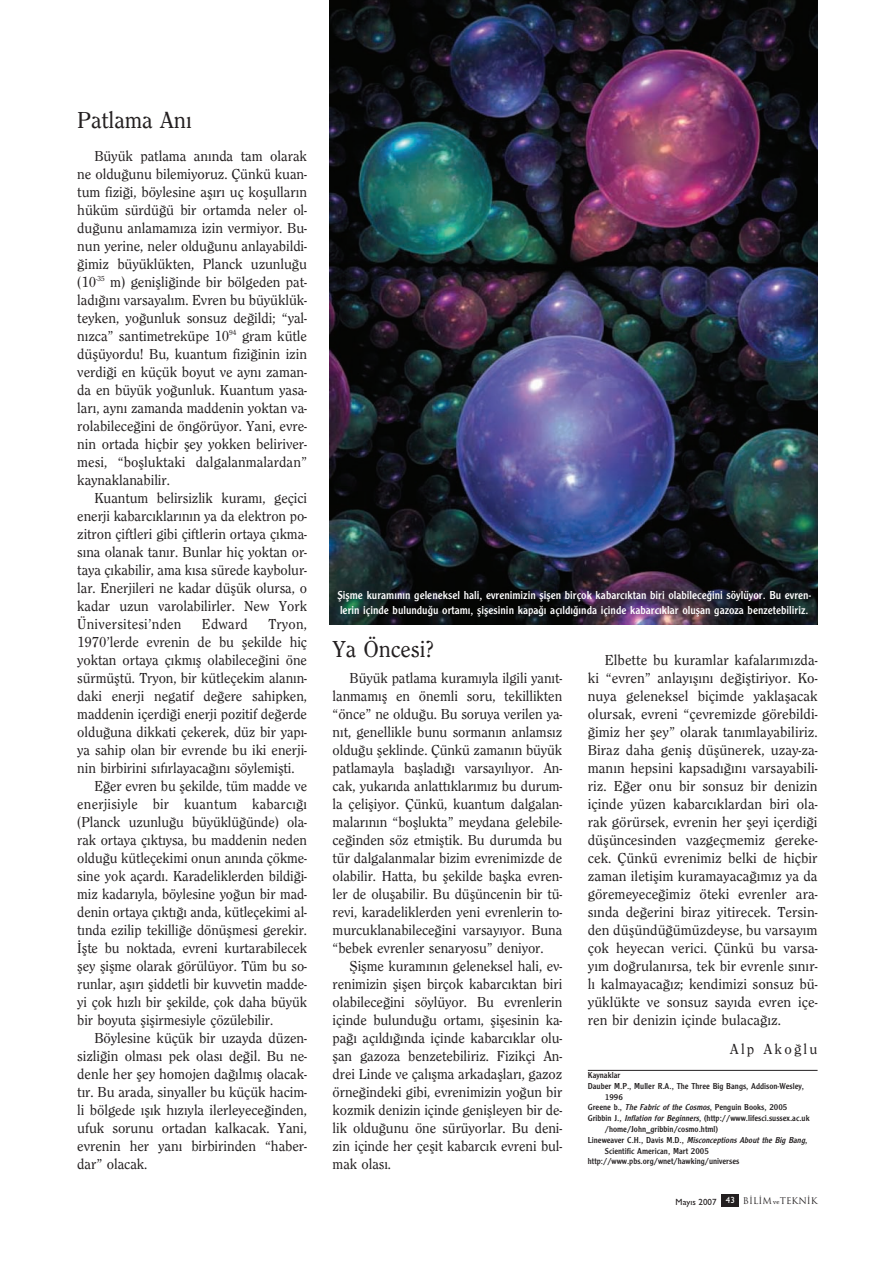
<style>
.page{position:relative;width:894px;height:1261px;background:#fff}
.page>*{position:absolute;margin:0;border:0;box-sizing:border-box;transform-origin:0 0}
.t1{font:500 24px "Clearface";letter-spacing:-.005em;color:#231f20}
.t2{font:500 15px/18px "Clearface";letter-spacing:-.005em;color:#231f20;text-align:justify}
.t3{font:500 15px "Clearface";letter-spacing:.015em;color:#231f20}
.t4{font:12px/14.4px "Clearface Gothic";color:#fff}
.t5{font:9px "Clearface Gothic";color:#231f20}
.t6{font:italic 9px "Clearface Gothic";color:#231f20}
.t7{font:9px "Trajan";color:#231f20}
.s1{font-style:italic}
.s2{font-style:normal}
.s3{font-family:"Gill Sans";font-weight:500}
.s4{font-family:"Gill Sans";font-weight:500;color:#fff}
.s5{font-family:"Bookman";font-weight:300;font-size:6px}
</style>
<div class="page">
<img style="left:329px;top:0;width:489px;height:1207px">
<h1 class="t1" style="left:77px;top:107px;width:116px">Patlama An›</h1>
<p class="t2" style="left:77px;top:146px;width:231px;text-indent:17px">Büyük patlama an›nda tam olarak ne oldu¤unu bilemiyoruz. Çünkü kuan&shy;tum fizi¤i, böylesine afl›r› uç koflullar›n hüküm sürdü¤ü bir ortamda neler ol&shy;du¤unu anlamam›za izin vermiyor. Bu&shy;nun yerine, neler oldu¤unu anlayabildi-¤imiz büyüklükten, Planck uzunlu¤u (10<sup>-35</sup> m) geniflli¤inde bir bölgeden pat&shy;lad›¤›n› varsayal›m. Evren bu büyüklük&shy;teyken, yo¤unluk sonsuz de¤ildi; “yal&shy;n›zca” santimetreküpe 10<sup>94</sup> gram kütle düflüyordu! Bu, kuantum fizi¤inin izin verdi¤i en küçük boyut ve ayn› zaman&shy;da en büyük yo¤unluk. Kuantum yasa&shy;lar›, ayn› zamanda maddenin yoktan va&shy;rolabilece¤ini de öngörüyor. Yani, evre&shy;nin ortada hiçbir fley yokken beliriver&shy;mesi, “boflluktaki dalgalanmalardan” kaynaklanabilir.</p>
<p class="t2" style="left:77px;top:488px;width:231px;text-indent:17px">Kuantum belirsizlik kuram›, geçici enerji kabarc›klar›n›n ya da elektron po&shy;zitron çiftleri gibi çiftlerin ortaya ç›kma&shy;s›na olanak tan›r. Bunlar hiç yoktan or&shy;taya ç›kabilir, ama k›sa sürede kaybolur&shy;lar. Enerjileri ne kadar düflük olursa, o kadar uzun varolabilirler. New York Üniversitesi’nden</p>
<p class="t2" style="left:202px;top:614px;width:47px">Edward</p>
<p class="t2" style="left:268px;top:614px;width:40px">Tryon,</p>
<p class="t2" style="left:77px;top:632px;width:231px">1970’lerde evrenin de bu flekilde hiç</p>
<p class="t2" style="left:77px;top:650px;width:231px">yoktan ortaya ç›km›fl olabilece¤ini öne</p>
<p class="t2" style="left:77px;top:668px;width:231px">sürmüfltü. Tryon, bir kütleçekim alan›n-</p>
<p class="t2" style="left:77px;top:686px;width:231px">daki enerji negatif de¤ere sahipken,</p>
<p class="t2" style="left:77px;top:704px;width:231px">maddenin içerdi¤i enerji pozitif de¤erde</p>
<p class="t2" style="left:77px;top:722px;width:231px">oldu¤una dikkati çekerek, düz bir yap›-</p>
<p class="t2" style="left:77px;top:740px;width:231px">ya sahip olan bir evrende bu iki enerji-</p>
<p class="t2" style="left:77px;top:758px;width:219px">nin birbirini s›f›rlayaca¤›n› söylemiflti.</p>
<p class="t2" style="left:94px;top:776px;width:214px">E¤er evren bu flekilde, tüm madde ve</p>
<p class="t3" style="left:77px;top:795px;width:231px">enerjisiyle bir kuantum kabarc›¤›</p>
<p class="t2" style="left:77px;top:812px;width:231px">(Planck uzunlu¤u büyüklü¤ünde) ola-</p>
<p class="t2" style="left:77px;top:830px;width:231px">rak ortaya ç›kt›ysa, bu maddenin neden</p>
<p class="t2" style="left:77px;top:848px;width:231px">oldu¤u kütleçekimi onun an›nda çökme-</p>
<p class="t2" style="left:77px;top:866px;width:231px">sine yok açard›. Karadeliklerden bildi¤i-</p>
<p class="t2" style="left:77px;top:884px;width:231px">miz kadar›yla, böylesine yo¤un bir mad-</p>
<p class="t2" style="left:77px;top:902px;width:231px">denin ortaya ç›kt›¤› anda, kütleçekimi al-</p>
<p class="t2" style="left:77px;top:920px;width:231px">t›nda ezilip tekilli¤e dönüflmesi gerekir.</p>
<p class="t2" style="left:77px;top:938px;width:231px">‹flte bu noktada, evreni kurtarabilecek</p>
<p class="t2" style="left:77px;top:956px;width:231px">fley fliflme olarak görülüyor. Tüm bu so-</p>
<p class="t2" style="left:77px;top:974px;width:231px">runlar, afl›r› fliddetli bir kuvvetin madde-</p>
<p class="t2" style="left:77px;top:992px;width:231px">yi çok h›zl› bir flekilde, çok daha büyük</p>
<p class="t2" style="left:77px;top:1010px;width:197px">bir boyuta fliflirmesiyle çözülebilir.</p>
<p class="t2" style="left:94px;top:1028px;width:214px">Böylesine küçük bir uzayda düzen-</p>
<p class="t2" style="left:77px;top:1046px;width:231px">sizli¤in olmas› pek olas› de¤il. Bu ne-</p>
<p class="t2" style="left:77px;top:1064px;width:231px">denle her fley homojen da¤›lm›fl olacak-</p>
<p class="t2" style="left:77px;top:1082px;width:231px">t›r. Bu arada, sinyaller bu küçük hacim-</p>
<p class="t2" style="left:77px;top:1100px;width:231px">li bölgede ›fl›k h›z›yla ilerleyece¤inden,</p>
<p class="t2" style="left:77px;top:1118px;width:231px">ufuk sorunu ortadan kalkacak. Yani,</p>
<p class="t2" style="left:77px;top:1136px;width:231px">evrenin her yan› birbirinden “haber-</p>
<p class="t2" style="left:77px;top:1154px;width:72px">dar” olacak.</p>
<p class="t4" style="left:337px;top:588px;width:475px">fiiflme kuram›n›n geleneksel hali, evrenimizin fliflen birçok kabarc›ktan biri olabilece¤ini söylüyor. Bu evren&shy;lerin içinde bulundu¤u ortam›, fliflesinin kapa¤› aç›ld›¤›nda içinde kabarc›klar oluflan gazoza benzetebiliriz.</p>
<h1 class="t1" style="left:332px;top:635px;width:103px">Ya Öncesi?</h1>
<p class="t2" style="left:332px;top:668px;width:231px;text-indent:17px">Büyük patlama kuram›yla ilgili yan›t&shy;lanmam›fl en önemli soru, tekillikten “önce” ne oldu¤u. Bu soruya verilen ya&shy;n›t, genellikle bunu sorman›n anlams›z oldu¤u fleklinde. Çünkü zaman›n büyük patlamayla bafllad›¤› varsay›l›yor. An&shy;cak, yukar›da anlatt›klar›m›z bu durum&shy;la çelifliyor. Çünkü, kuantum dalgalan&shy;malar›n›n “bofllukta” meydana gelebile&shy;ce¤inden söz etmifltik. Bu durumda bu tür dalgalanmalar bizim evrenimizde de olabilir. Hatta, bu flekilde baflka evren&shy;ler de oluflabilir. Bu düflüncenin bir tü&shy;revi, karadeliklerden yeni evrenlerin to&shy;murcuklanabilece¤ini varsay›yor. Buna “bebek evrenler senaryosu” deniyor.</p>
<p class="t2" style="left:332px;top:956px;width:231px;text-indent:17px">fiiflme kuram›n›n geleneksel hali, ev&shy;renimizin fliflen birçok kabarc›ktan biri olabilece¤ini söylüyor. Bu evrenlerin içinde bulundu¤u ortam›, fliflesinin ka&shy;pa¤› aç›ld›¤›nda içinde kabarc›klar olu&shy;flan gazoza benzetebiliriz. Fizikçi An&shy;drei Linde ve çal›flma arkadafllar›, gazoz örne¤indeki gibi, evrenimizin yo¤un bir kozmik denizin içinde geniflleyen bir de&shy;lik oldu¤unu öne sürüyorlar. Bu deni&shy;zin içinde her çeflit kabarc›k evreni bul&shy;mak olas›.</p>
<p class="t2" style="left:588px;top:650px;width:231px;text-indent:17px">Elbette bu kuramlar kafalar›m›zda&shy;ki “evren” anlay›fl›n› de¤ifltiriyor. Ko&shy;nuya geleneksel biçimde yaklaflacak olursak, evreni “çevremizde görebildi-¤imiz her fley” olarak tan›mlayabiliriz.<br>Biraz daha genifl düflünerek, uzay-za&shy;man›n hepsini kapsad›¤›n› varsayabili&shy;riz. E¤er onu bir sonsuz bir denizin içinde yüzen kabarc›klardan biri ola&shy;rak görürsek, evrenin her fleyi içerdi¤i düflüncesinden vazgeçmemiz gereke&shy;cek. Çünkü evrenimiz belki de hiçbir zaman iletiflim kuramayaca¤›m›z ya da göremeyece¤imiz öteki evrenler ara&shy;s›nda de¤erini biraz yitirecek. Tersin&shy;den düflündü¤ümüzdeyse, bu varsay›m çok heyecan verici. Çünkü bu varsa&shy;y›m do¤rulan›rsa, tek bir evrenle s›n›r&shy;l› kalmayaca¤›z; kendimizi sonsuz bü&shy;yüklükte ve sonsuz say›da evren içe&shy;ren bir denizin içinde bulaca¤›z.</p>
<p class="t2" style="left:729px;top:1039px;width:89px">Alp Ako¤lu</p>
<p class="t5" style="left:588px;top:1069px;width:34px">Kaynaklar</p>
<p class="t5" style="left:588px;top:1080px;width:218px">Dauber M.P., Muller R.A., The Three Big Bangs, Addison-Wesley,</p>
<p class="t5" style="left:605px;top:1091px;width:19px">1996</p>
<p class="t5" style="left:588px;top:1102px;width:201px">Greene b., <span class="s1">The Fabric of the Cosmos</span>, Penguin Books, 2005</p>
<p class="t5" style="left:588px;top:1113px;width:223px">Gribbin J., <span class="s1">Inflation for Beginners</span>, (http://www.lifesci.sussex.ac.uk</p>
<p class="t5" style="left:605px;top:1123px;width:115px">/home/John_gribbin/cosmo.html)</p>
<p class="t6" style="left:588px;top:1134px;width:221px"><span class="s2">L i n e w e a v e r C . H . , D a v i s M . D . ,</span> Misconceptions About the Big Bang<span class="s2">,</span></p>
<p class="t5" style="left:605px;top:1145px;width:106px">Scientific American, Mart 2005</p>
<p class="t5" style="left:588px;top:1156px;width:153px">http://www.pbs.org/wnet/hawking/universes</p>
<p class="t7" style="left:675px;top:1194px;width:143px"><span class="s3">May›s 2007</span> <span class="s4">43</span> B‹L‹M <span class="s5">ve</span>TEKN‹K</p>
</div>
